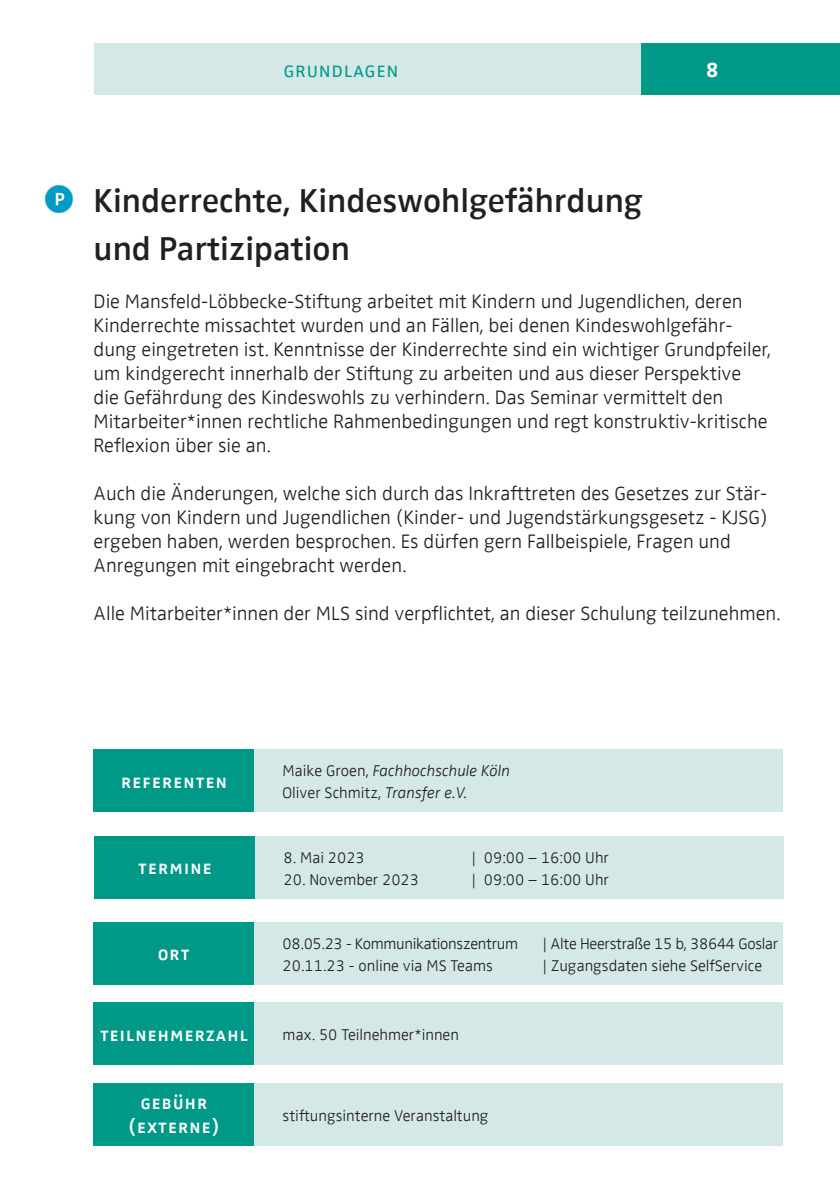
<style>
.page{position:relative;width:840px;height:1191px;background:#fff}
.page>*{position:absolute;margin:0;border:0;box-sizing:border-box;transform-origin:0 0}
.Headline_Text{font:600 34px "Zwo Offc Pro";color:#231f20}
.t1{font:300 22px "Zwo Sc Offc Pro";color:#098}
.t2{font:700 22px "Zwo Sc Offc Pro";color:#fff}
.Fließtext{font:300 20px/24px "Zwo Offc Pro";color:#231f20}
.t3{font:600 20px/24px "Zwo Sc Offc Pro";letter-spacing:.025em;color:#fff;text-align:center}
.Fließtext_Farbfeld{font:300 16px "Zwo Offc Pro";color:#231f20}
.Fließtext_Farbfeld-2{font:300 16px "Zwo Offc Pro";letter-spacing:-.02em;color:#231f20}
.Fließtext_Farbfeld-3{font:italic 300 16px "Zwo Offc Pro";color:#231f20}
.s1{font-style:normal}
.s2{font-style:italic}
</style>
<div class="page">
<div style="left:94px;top:44px;width:700px;height:51px;background:#d4e9e7"></div>
<div style="left:641px;top:44px;width:198px;height:51px;background:#098"></div>
<div style="left:254px;top:1083px;width:528px;height:62px;background:#d4e9e7"></div>
<div style="left:94px;top:922px;width:160px;height:62px;background:#098"></div>
<div style="left:94px;top:1002px;width:160px;height:63px;background:#098"></div>
<div style="left:94px;top:1083px;width:160px;height:62px;background:#098"></div>
<div style="left:254px;top:1002px;width:528px;height:63px;background:#d4e9e7"></div>
<div style="left:254px;top:922px;width:528px;height:62px;background:#d4e9e7"></div>
<div style="left:94px;top:836px;width:161px;height:62px;background:#098"></div>
<div style="left:255px;top:836px;width:528px;height:62px;background:#d4e9e7"></div>
<div style="left:94px;top:749px;width:160px;height:63px;background:#098"></div>
<div style="left:254px;top:749px;width:528px;height:63px;background:#d4e9e7"></div>
<img style="left:44px;top:185px;width:29px;height:29px">
<p class="t1" style="left:283px;top:53px;width:117px">grundlagen</p>
<p class="t2" style="left:705px;top:52px;width:14px">8</p>
<p class="Headline_Text" style="left:94px;top:175px;width:550px">Kinderrechte, Kindeswohlgefährdung</p>
<p class="Headline_Text" style="left:94px;top:223px;width:258px">und Partizipation</p>
<p class="Fließtext" style="left:94px;top:288px;width:678px">Die Mansfeld-Löbbecke-Stiftung arbeitet mit Kindern und Jugendlichen, deren Kinderrechte missachtet wurden und an Fällen, bei denen Kindeswohlgefähr&shy;dung eingetreten ist. Kenntnisse der Kinderrechte sind ein wichtiger Grundpfeiler, um kindgerecht innerhalb der Stiftung zu arbeiten und aus dieser Perspektive die Gefährdung des Kindeswohls zu verhindern. Das Seminar vermittelt den Mitarbeiter*innen rechtliche Rahmenbedingungen und regt konstruktiv-kritische Reflexion über sie an.</p>
<p class="Fließtext" style="left:94px;top:480px;width:675px">Auch die Änderungen, welche sich durch das Inkrafttreten des Gesetzes zur Stär&shy;kung von Kindern und Jugendlichen (Kinder- und Jugendstärkungsgesetz - KJSG) ergeben haben, werden besprochen. Es dürfen gern Fallbeispiele, Fragen und Anregungen mit eingebracht werden.</p>
<p class="Fließtext" style="left:94px;top:600px;width:688px">Alle Mitarbeiter*innen der MLS sind verpflichtet, an dieser Schulung teilzunehmen.</p>
<p class="t3" style="left:121px;top:767px;width:108px">referenten</p>
<p class="t3" style="left:138px;top:854px;width:75px">termine</p>
<p class="t3" style="left:158px;top:940px;width:34px">ort</p>
<p class="t3" style="left:100px;top:1020px;width:150px">teilnehmerzahl</p>
<p class="t3" style="left:128px;top:1089px;width:93px">gebühr (externe)</p>
<p class="Fließtext_Farbfeld-3" style="left:282px;top:758px;width:229px"><span class="s1">Maike Groen,</span> Fachhochschule Köln</p>
<p class="Fließtext_Farbfeld" style="left:282px;top:780px;width:186px">Oliver Schmitz, <span class="s2">Transfer e.V.</span></p>
<p class="Fließtext_Farbfeld" style="left:283px;top:845px;width:83px">8. Mai 2023</p>
<p class="Fließtext_Farbfeld" style="left:471px;top:845px;width:139px">| 09:00 – 16:00 Uhr</p>
<p class="Fließtext_Farbfeld" style="left:283px;top:867px;width:137px">20. November 2023</p>
<p class="Fließtext_Farbfeld" style="left:471px;top:867px;width:139px">| 09:00 – 16:00 Uhr</p>
<p class="Fließtext_Farbfeld-2" style="left:282px;top:931px;width:237px">08.05.23 - Kommunikationszentrum</p>
<p class="Fließtext_Farbfeld-2" style="left:542px;top:931px;width:237px">| Alte Heerstraße 15 b, 38644 Goslar</p>
<p class="Fließtext_Farbfeld" style="left:282px;top:953px;width:211px">20.11.23 - online via MS Teams</p>
<p class="Fließtext_Farbfeld" style="left:542px;top:953px;width:221px">| Zugangsdaten siehe SelfService</p>
<p class="Fließtext_Farbfeld" style="left:282px;top:1022px;width:178px">max. 50 Teilnehmer*innen</p>
<p class="Fließtext_Farbfeld" style="left:282px;top:1103px;width:207px">stiftungsinterne Veranstaltung</p>
</div>
